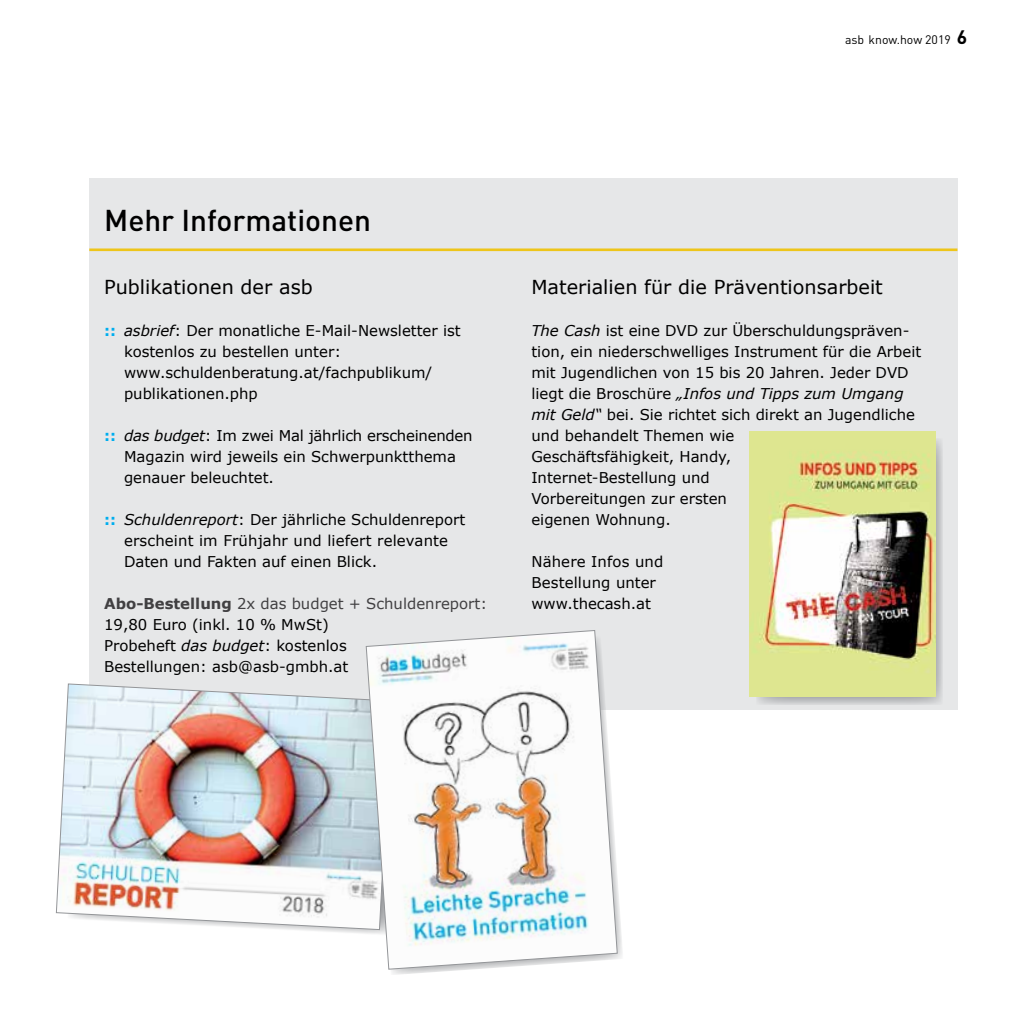
<style>
.page{position:relative;width:1017px;height:1017px;background:#fff}
.page>*{position:absolute;margin:0;border:0;box-sizing:border-box;transform-origin:0 0}
.t1{font:500 29.75px "DINOT";color:#000}
.t2{font:19.25px "Verdana";color:#000}
.t3{font:14.88px/21px "Verdana";color:#000}
.t4{font:12.25px "DINOT";color:#000}
.s1{font-weight:700;font-size:19.25px}
.s2{font-weight:700;color:#00aeef}
.s3{font-style:italic}
.s4{font-weight:700;color:#414042}
.s5{color:#414042}
</style>
<div class="page">
<div style="left:89px;top:248px;width:868px;height:461px;background:#e6e7e8"></div>
<div style="left:89px;top:179px;width:868px;height:69px;background:#e6e7e8"></div>
<img style="left:55px;top:683px;width:310px;height:247px">
<svg style="left:391px;top:709px;width:232px;height:266px"></svg>
<svg style="left:365px;top:630px;width:253px;height:340px"></svg>
<hr style="left:89px;top:248px;width:868px;height:3px;background:#eec51a">
<svg style="left:757px;top:439px;width:185px;height:265px;fill:#c3c5c7"></svg>
<img style="left:749px;top:432px;width:187px;height:265px">
<p class="t4" style="left:845px;top:32px;width:124px">asb know.how 2019 <span class="s1">6</span></p>
<h1 class="t1" style="left:104px;top:200px;width:268px">Mehr Informationen</h1>
<p class="t2" style="left:104px;top:274px;width:210px">Publikationen der asb</p>
<p class="t3" style="left:124px;top:320px;width:338px;text-indent:-20px"><span class="s2">::</span> <span class="s3">asbrief</span>: Der monatliche E-Mail-Newsletter ist kostenlos zu bestellen unter: www.schuldenberatung.at/fachpublikum/ publikationen.php</p>
<p class="t3" style="left:124px;top:425px;width:350px;text-indent:-20px"><span class="s2">::</span> <span class="s3">das budget</span>: Im zwei Mal jährlich erscheinenden<br>Magazin wird jeweils ein Schwerpunktthema genauer beleuchtet.</p>
<p class="t3" style="left:124px;top:509px;width:343px;text-indent:-20px"><span class="s2">::</span> <span class="s3">Schuldenreport</span>: Der jährliche Schuldenreport erscheint im Frühjahr und liefert relevante<br>Daten und Fakten auf einen Blick.</p>
<p class="t3" style="left:104px;top:593px;width:384px"><span class="s4">Abo-Bestellung</span> <span class="s5">2x das budget + Schuldenreport:<br></span>19,80 Euro (inkl. 10 % MwSt)<br>Probeheft <span class="s3">das budget</span>: kostenlos<br>Bestellungen: asb@asb-gmbh.at</p>
<p class="t2" style="left:531px;top:274px;width:353px">Materialien für die Präventionsarbeit</p>
<p class="t3" style="left:531px;top:320px;width:391px"><span class="s3">The Cash</span> ist eine DVD zur Überschuldungspräven&shy;tion, ein niederschwelliges Instrument für die Arbeit mit Jugendlichen von 15 bis 20 Jahren. Jeder DVD liegt die Broschüre <span class="s3">„Infos und Tipps zum Umgang mit Geld“</span> bei. Sie richtet sich direkt an Jugendliche und behandelt Themen wie<br>Geschäftsfähigkeit, Handy,<br>Internet-Bestellung und<br>Vorbereitungen zur ersten<br>eigenen Wohnung.</p>
<p class="t3" style="left:531px;top:551px;width:134px">Nähere Infos und<br>Bestellung unter www.thecash.at</p>
</div>
